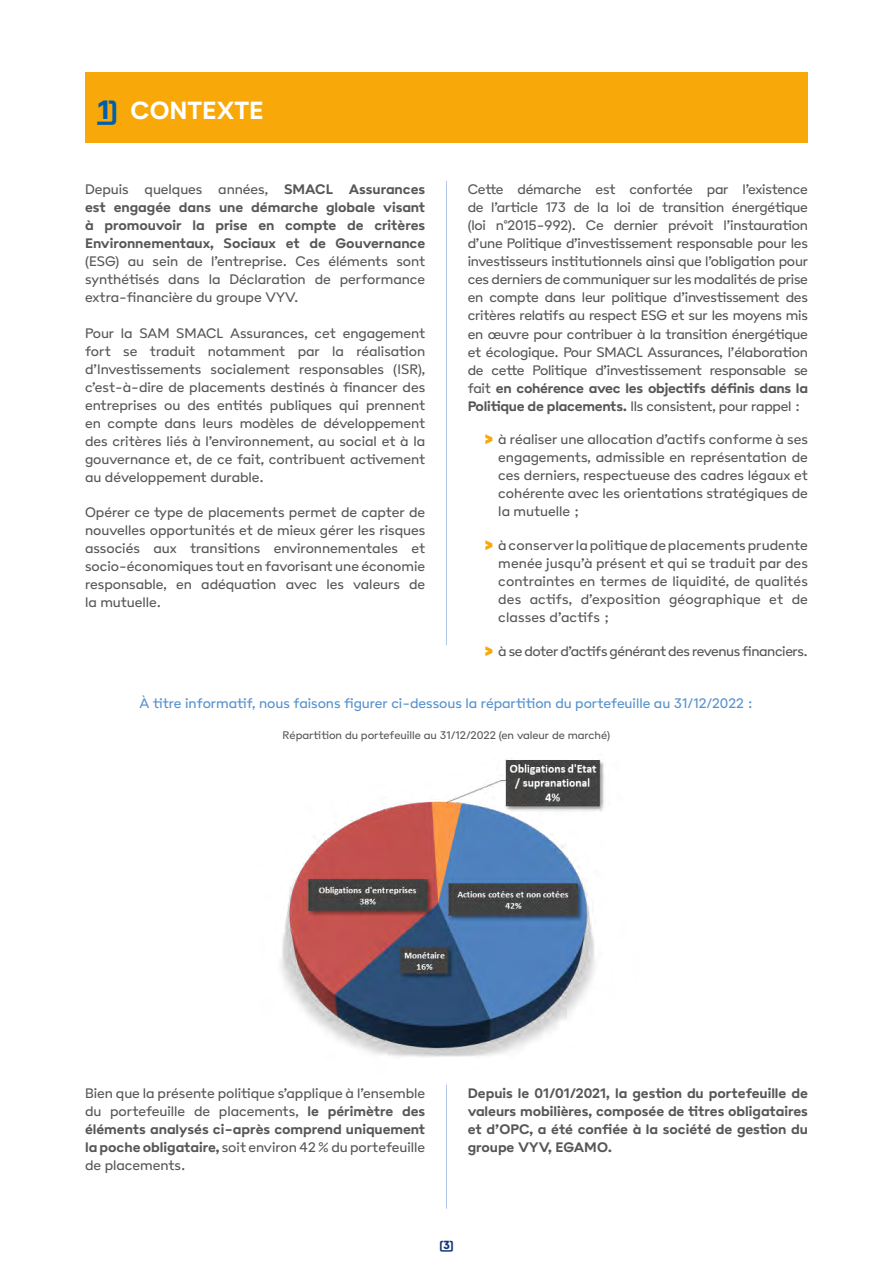
<style>
.page{position:relative;width:893px;height:1263px;background:#fff}
.page>*{position:absolute;margin:0;border:0;box-sizing:border-box;transform-origin:0 0}
.t1{font:700 27px "Poligon";color:#fff}
.t2{font:15px/18px "Poligon";color:#575756;text-align:justify}
.t3{font:700 15px/18px "Poligon";color:#575756;text-align:justify}
.t4{font:15px "Poligon";color:#5692ce}
.t5{font:15px "Poligon";letter-spacing:-.025em;color:#575756}
.t6{font:12px "Poligon";color:#575756}
.t7{font:12px "Poligon Black Link";color:#133578}
.s1{font-family:"Poligon Black Link";font-weight:400;color:#005faa}
.s2{font-weight:400}
.s3{font-weight:700}
.s4{font-weight:900;font-size:21px;color:#f8a909}
</style>
<div class="page">
<div style="left:85px;top:72px;width:723px;height:70px;background:#f8a909"></div>
<hr style="left:446px;top:181px;width:1px;height:464px;background:#b3c7e8">
<hr style="left:446px;top:1084px;width:1px;height:125px;background:#b3c7e8">
<img style="left:281px;top:759px;width:323px;height:298px">
<h1 class="t1" style="left:98px;top:93px;width:167px"><span class="s1">1</span> CONTEXTE</h1>
<p class="t3" style="left:85px;top:180px;width:342px"><span class="s2">Depuis quelques années,</span> SMACL Assurances est engagée dans une démarche globale visant à promouvoir la prise en compte de critères Environnementaux, Sociaux et de Gouvernance</p>
<p class="t2" style="left:85px;top:252px;width:342px">(ESG) au sein de l’entreprise. Ces éléments sont synthétisés dans la Déclaration de performance extra-financière du groupe VYV.</p>
<p class="t2" style="left:85px;top:323px;width:342px">Pour la SAM SMACL Assurances, cet engagement fort se traduit notamment par la réalisation d’Investissements socialement responsables (ISR), c’est-à-dire de placements destinés à financer des entreprises ou des entités publiques qui prennent en compte dans leurs modèles de développement des critères liés à l’environnement, au social et à la gouvernance et, de ce fait, contribuent activement au développement durable.</p>
<p class="t2" style="left:85px;top:502px;width:342px">Opérer ce type de placements permet de capter de nouvelles opportunités et de mieux gérer les risques associés aux transitions environnementales et socio-économiques tout en favorisant une économie responsable, en adéquation avec les valeurs de la mutuelle.</p>
<p class="t2" style="left:468px;top:180px;width:342px">Cette démarche est confortée par l’existence de l’article 173 de la loi de transition énergétique (loi n°2015-992). Ce dernier prévoit l’instauration d’une Politique d’investissement responsable pour les investisseurs institutionnels ainsi que l’obligation pour ces derniers de communiquer sur les modalités de prise en compte dans leur politique d’investissement des critères relatifs au respect ESG et sur les moyens mis en œuvre pour contribuer à la transition énergétique et écologique. Pour SMACL Assurances, l’élaboration de cette Politique d’investissement responsable se fait <span class="s3">en cohérence avec les objectifs définis dans la Politique de placements.</span> Ils consistent, pour rappel :</p>
<p class="t2" style="left:498px;top:430px;width:311px;text-indent:-14px"><span class="s4">&gt;</span> à réaliser une allocation d’actifs conforme à ses engagements, admissible en représentation de ces derniers, respectueuse des cadres légaux et cohérente avec les orientations stratégiques de la mutuelle ;</p>
<p class="t2" style="left:498px;top:536px;width:311px;text-indent:-14px"><span class="s4">&gt;</span> à conserver la politique de placements prudente menée jusqu’à présent et qui se traduit par des contraintes en termes de liquidité, de qualités des actifs, d’exposition géographique et de classes d’actifs ;</p>
<p class="t5" style="left:485px;top:642px;width:325px"><span class="s4">&gt;</span> à se doter d’actifs générant des revenus financiers.</p>
<p class="t4" style="left:140px;top:694px;width:615px">À titre informatif, nous faisons figurer ci-dessous la répartition du portefeuille au 31/12/2022 :</p>
<p class="t6" style="left:283px;top:728px;width:329px">Répartition du portefeuille au 31/12/2022 (en valeur de marché)</p>
<p class="t2" style="left:85px;top:1084px;width:342px">Bien que la présente politique s’applique à l’ensemble du portefeuille de placements, <span class="s3">le périmètre des éléments analysés ci-après comprend uniquement la poche obligataire,</span> soit environ 42% du portefeuille de placements.</p>
<p class="t3" style="left:468px;top:1084px;width:342px">Depuis le 01/01/2021, la gestion du portefeuille de valeurs mobilières, composée de titres obligataires et d’OPC, a été confiée à la société de gestion du groupe VYV, EGAMO.</p>
<p class="t7" style="left:439px;top:1237px;width:16px">3</p>
</div>
